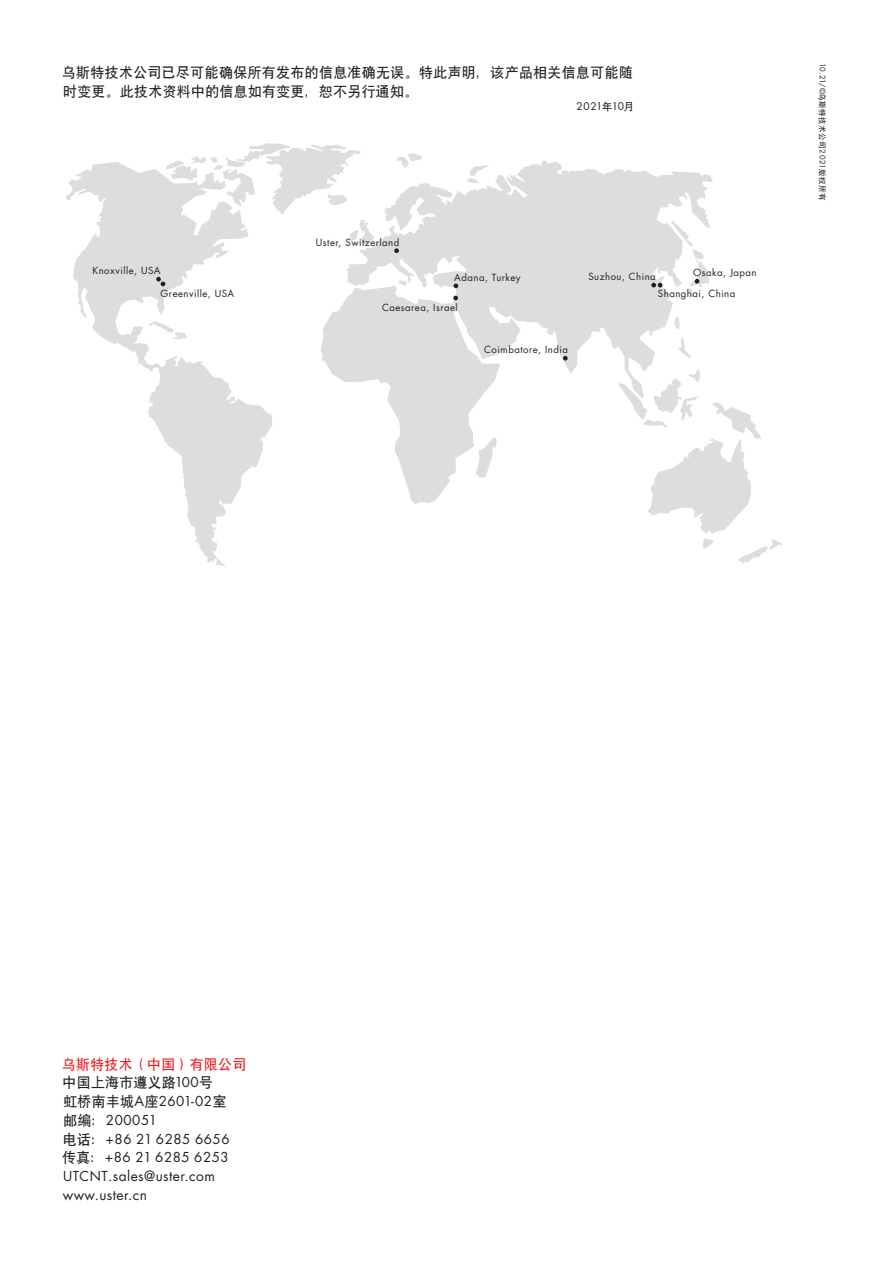
<style>
.page{position:relative;width:893px;height:1263px;background:#fff}
.page>*{position:absolute;margin:0;border:0;box-sizing:border-box;transform-origin:0 0}
.FuturaBook-9_2pt_4_4{font:13.8px/18.8px "SIL Hei Med Jian";letter-spacing:.035em;color:#231f20}
.FuturaBook-9_2pt_4_4-2{font:13.8px "Futura Std";letter-spacing:.03em;color:#231f20}
.FuturaBook-9_2pt_4_4-3{font:13.8px "SIL Hei Med Jian";letter-spacing:.03em;color:#ee1d23}
.FuturaBook-9_2pt_4_4-4{font:13.35px "Futura Std";letter-spacing:.04em;color:#231f20}
.FuturaBook-7pt_3_3mm{font:10.2px "Futura Std";letter-spacing:.01em;color:#231f20}
.t1{font:9.6px "Futura Std";letter-spacing:.05em;color:#231f20}
.t2{font:7.5px "Futura Std";letter-spacing:-.03em;color:#231f20}
.s1{font-family:"SIL Hei Med Jian"}
.s2{font-family:"Futura Std";font-size:13.35px}
.s3{font-family:"Futura Std"}
.s4{font-family:"SIL Hei Med Jian";font-size:13.8px}
.s5{font-size:13.8px}
.s6{font-size:13.35px}
</style>
<div class="page">
<svg style="left:216px;top:563px;width:9px;height:4px"></svg>
<svg style="left:648px;top:402px;width:134px;height:162px"></svg>
<svg style="left:397px;top:153px;width:25px;height:7px"></svg>
<svg style="left:66px;top:162px;width:207px;height:401px"></svg>
<svg style="left:166px;top:143px;width:195px;height:71px"></svg>
<svg style="left:321px;top:160px;width:392px;height:344px;fill:#dcdddf"></svg>
<svg style="left:148px;top:321px;width:39px;height:19px"></svg>
<svg style="left:349px;top:220px;width:26px;height:24px"></svg>
<svg style="left:398px;top:280px;width:8px;height:6px"></svg>
<svg style="left:674px;top:316px;width:6px;height:13px"></svg>
<svg style="left:671px;top:221px;width:38px;height:76px"></svg>
<svg style="left:651px;top:283px;width:11px;height:4px"></svg>
<svg style="left:563px;top:356px;width:5px;height:5px"></svg>
<svg style="left:453px;top:283px;width:5px;height:5px"></svg>
<svg style="left:453px;top:296px;width:5px;height:4px"></svg>
<svg style="left:394px;top:248px;width:5px;height:5px"></svg>
<svg style="left:156px;top:277px;width:9px;height:9px"></svg>
<p class="FuturaBook-9_2pt_4_4" style="left:62px;top:62px;width:572px">乌斯特技术公司已尽可能确保所有发布的信息准确无误。特此声明，该产品相关信息可能随时变更。此技术资料中的信息如有变更，恕不另行通知。</p>
<p class="FuturaBook-7pt_3_3mm" style="left:577px;top:99px;width:59px">2021<span class="s1">年</span>10<span class="s1">月</span></p>
<p class="t1" style="left:92px;top:265px;width:70px">Knoxville, USA</p>
<p class="t1" style="left:161px;top:287px;width:75px">Greenville, USA</p>
<p class="t1" style="left:316px;top:236px;width:85px">Uster, Switzerland</p>
<p class="t1" style="left:454px;top:271px;width:68px">Adana, Turkey</p>
<p class="t1" style="left:382px;top:302px;width:77px">Caesarea, Israel</p>
<p class="t1" style="left:484px;top:344px;width:85px">Coimbatore, India</p>
<p class="t1" style="left:693px;top:267px;width:65px">Osaka, Japan</p>
<p class="t1" style="left:658px;top:288px;width:79px">Shanghai, China</p>
<p class="t1" style="left:588px;top:270px;width:69px">Suzhou, China</p>
<p class="t2" style="left:827px;top:63px;width:139px;rotate:90deg">10.21/©<span class="s1">乌斯特技术公司</span>2021<span class="s1">版权所有</span></p>
<p class="FuturaBook-9_2pt_4_4-3" style="left:62px;top:1055px;width:186px">乌斯特技术（中国）有限公司</p>
<p class="FuturaBook-9_2pt_4_4" style="left:63px;top:1072px;width:152px">中国上海市遵义路<span class="s2">100</span>号</p>
<p class="FuturaBook-9_2pt_4_4" style="left:63px;top:1091px;width:165px">虹桥南丰城<span class="s3">A</span>座<span class="s2">2601</span><span class="s3">-</span><span class="s2">02</span>室</p>
<p class="FuturaBook-9_2pt_4_4-4" style="left:63px;top:1111px;width:95px"><span class="s4">邮编：</span>200051</p>
<p class="FuturaBook-9_2pt_4_4-4" style="left:63px;top:1130px;width:168px"><span class="s4">电话：</span><span class="s5">+</span>86 21 6285 6656</p>
<p class="FuturaBook-9_2pt_4_4-4" style="left:62px;top:1149px;width:168px"><span class="s4">传真：</span><span class="s5">+</span>86 21 6285 6253</p>
<p class="FuturaBook-9_2pt_4_4-2" style="left:63px;top:1167px;width:153px"><span class="s6">UTCNT</span>.sales@uster.com</p>
<p class="FuturaBook-9_2pt_4_4-2" style="left:63px;top:1186px;width:86px">www.uster.cn</p>
</div>
